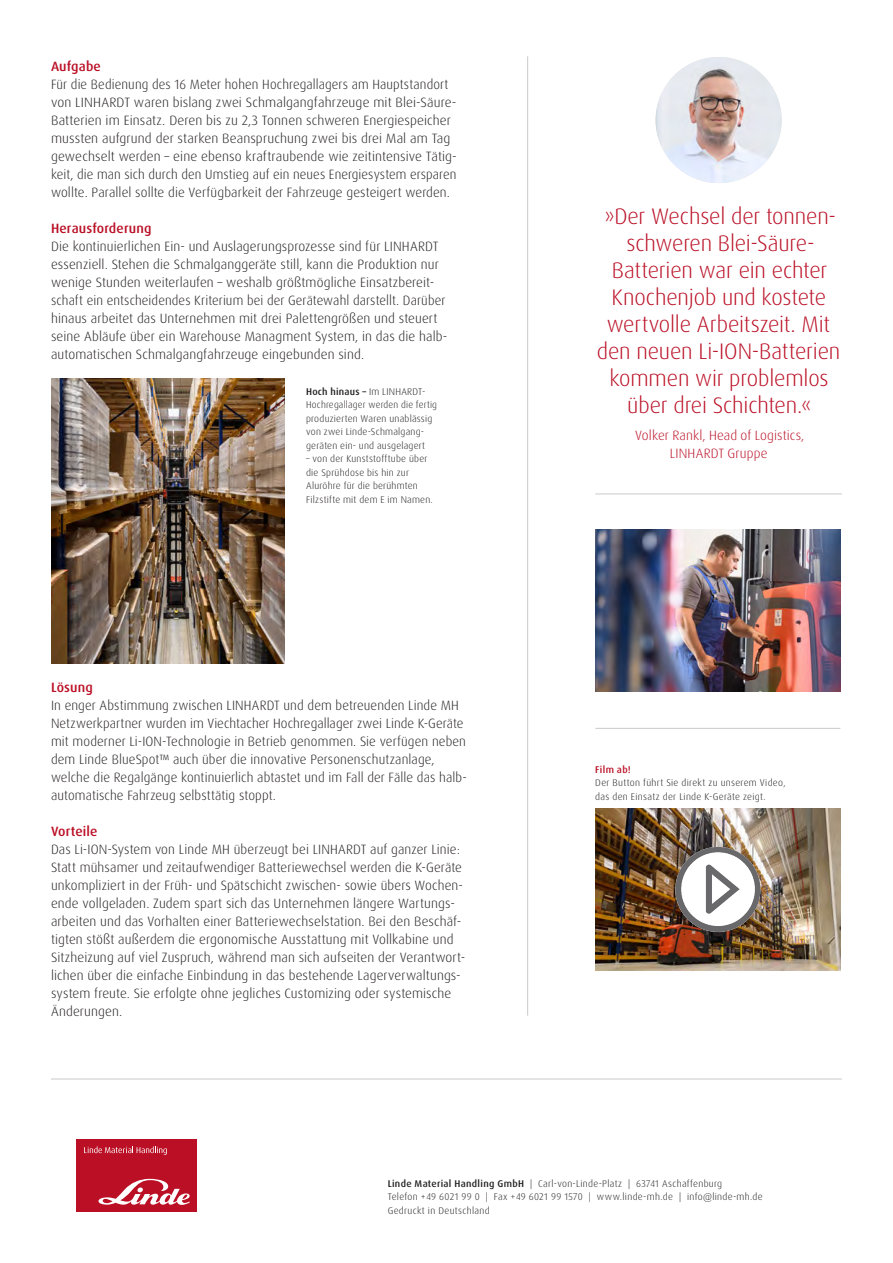
<style>
.page{position:relative;width:893px;height:1263px;background:#fff}
.page>*{position:absolute;margin:0;border:0;box-sizing:border-box;transform-origin:0 0}
.Introtext_20_24_LT{font:300 22.5px/27px "Dax Pro";letter-spacing:-.01em;color:#ba0f25;text-align:center}
.Steckbrief_Main_Copy{font:300 13.5px/18px "Dax Pro";letter-spacing:.01em;color:#231f20}
.Introtext_20_24_LT-2{font:300 13.5px/18px "Dax Pro";letter-spacing:.01em;color:#ba0f25;text-align:center}
.Steckbrief_h3_9_12_L{font:500 13.5px "Dax Pro";letter-spacing:.01em;color:#ba0f25}
.Caption_6_5_9{font:300 9.75px/13.5px "Dax Pro";letter-spacing:.025em;color:#231f20}
.s1{font-weight:500}
.s2{font-weight:500;color:#ba0f25}
</style>
<div class="page">
<hr style="left:51px;top:1079px;width:791px;height:1px;background:#c9cacc">
<hr style="left:595px;top:494px;width:247px;height:1px;background:#c9cacc">
<hr style="left:595px;top:728px;width:245px;height:1px;background:#c9cacc">
<div style="left:77px;top:1140px;width:120px;height:72px;background:#ba0f25"></div>
<svg style="left:98px;top:1179px;width:92px;height:26px"></svg>
<svg style="left:84px;top:1146px;width:83px;height:9px"></svg>
<img style="left:51px;top:378px;width:234px;height:285px">
<hr style="left:527px;top:56px;width:1px;height:960px;background:#c9cacc">
<img style="left:656px;top:57px;width:126px;height:126px;border-radius:63px">
<img style="left:595px;top:808px;width:245px;height:163px">
<img style="left:675px;top:847px;width:85px;height:85px;border-radius:43px">
<img style="left:595px;top:530px;width:245px;height:162px">
<p class="Steckbrief_h3_9_12_L" style="left:51px;top:57px;width:51px">Aufgabe</p>
<p class="Steckbrief_Main_Copy" style="left:51px;top:75px;width:407px">Für die Bedienung des 16 Meter hohen Hochregallagers am Hauptstandort von LINHARDT waren bislang zwei Schmalgangfahrzeuge mit Blei-Säure-Batterien im Einsatz. Deren bis zu 2,3 Tonnen schweren Energiespeicher mussten aufgrund der starken Beanspruchung zwei bis drei Mal am Tag gewechselt werden – eine ebenso kraftraubende wie zeitintensive Tätig&shy;keit, die man sich durch den Umstieg auf ein neues Energiesystem ersparen wollte. Parallel sollte die Verfügbarkeit der Fahrzeuge gesteigert werden.</p>
<p class="Steckbrief_h3_9_12_L" style="left:51px;top:219px;width:102px">Herausforderung</p>
<p class="Steckbrief_Main_Copy" style="left:51px;top:237px;width:398px">Die kontinuierlichen Ein- und Auslagerungsprozesse sind für LINHARDT essenziell. Stehen die Schmalganggeräte still, kann die Produktion nur wenige Stunden weiterlaufen – weshalb größtmögliche Einsatzbereit&shy;schaft ein entscheidendes Kriterium bei der Gerätewahl darstellt. Darüber hinaus arbeitet das Unternehmen mit drei Palettengrößen und steuert seine Abläufe über ein Warehouse Managment System, in das die halb&shy;automatischen Schmalgangfahrzeuge eingebunden sind.</p>
<p class="Caption_6_5_9" style="left:306px;top:384px;width:132px"><span class="s1">Hoch hinaus –</span> Im LINHARDT-<br>Hochregallager werden die fertig produzierten Waren unablässig von zwei Linde-Schmalgang&shy;geräten ein- und ausgelagert</p>
<p class="Caption_6_5_9" style="left:306px;top:452px;width:128px">– von der Kunststofftube über die Sprühdose bis hin zur<br>Aluröhre für die berühmten<br>Filzstifte mit dem E im Namen.</p>
<p class="Steckbrief_h3_9_12_L" style="left:51px;top:678px;width:43px">Lösung</p>
<p class="Steckbrief_Main_Copy" style="left:51px;top:696px;width:417px">In enger Abstimmung zwischen LINHARDT und dem betreuenden Linde MH Netzwerkpartner wurden im Viechtacher Hochregallager zwei Linde K-Geräte mit moderner Li-ION-Technologie in Betrieb genommen. Sie verfügen neben dem Linde BlueSpot™ auch über die innovative Personenschutzanlage, welche die Regalgänge kontinuierlich abtastet und im Fall der Fälle das halb&shy;automatische Fahrzeug selbsttätig stoppt.</p>
<p class="Steckbrief_h3_9_12_L" style="left:51px;top:822px;width:48px">Vorteile</p>
<p class="Steckbrief_Main_Copy" style="left:51px;top:840px;width:416px">Das Li-ION-System von Linde MH überzeugt bei LINHARDT auf ganzer Linie:<br>Statt mühsamer und zeitaufwendiger Batteriewechsel werden die K-Geräte unkompliziert in der Früh- und Spätschicht zwischen- sowie übers Wochen&shy;ende vollgeladen. Zudem spart sich das Unternehmen längere Wartungs&shy;arbeiten und das Vorhalten einer Batteriewechselstation. Bei den Beschäf&shy;tigten stößt außerdem die ergonomische Ausstattung mit Vollkabine und Sitzheizung auf viel Zuspruch, während man sich aufseiten der Verantwort&shy;lichen über die einfache Einbindung in das bestehende Lagerverwaltungs&shy;system freute. Sie erfolgte ohne jegliches Customizing oder systemische Änderungen.</p>
<p class="Introtext_20_24_LT" style="left:597px;top:202px;width:245px">»Der Wechsel der tonnen&shy;schweren Blei-Säure-<br>Batterien war ein echter<br>Knochenjob und kostete wertvolle Arbeitszeit. Mit den neuen Li-ION-Batterien kommen wir problemlos über drei Schichten.«</p>
<p class="Introtext_20_24_LT-2" style="left:635px;top:426px;width:171px">Volker Rankl, Head of Logistics,<br>LINHARDT Gruppe</p>
<p class="Caption_6_5_9" style="left:595px;top:762px;width:192px"><span class="s2">Film ab!<br></span>Der Button führt Sie direkt zu unserem Video, das den Einsatz der Linde K-Geräte zeigt.</p>
<p class="Caption_6_5_9" style="left:388px;top:1176px;width:377px"><span class="s1">Linde Material Handling GmbH</span> | Carl-von-Linde-Platz | 63741 Aschaffenburg<br>Telefon +49 6021 99 0 | Fax +49 6021 99 1570 | www.linde-mh.de | info@linde-mh.de<br>Gedruckt in Deutschland</p>
</div>
